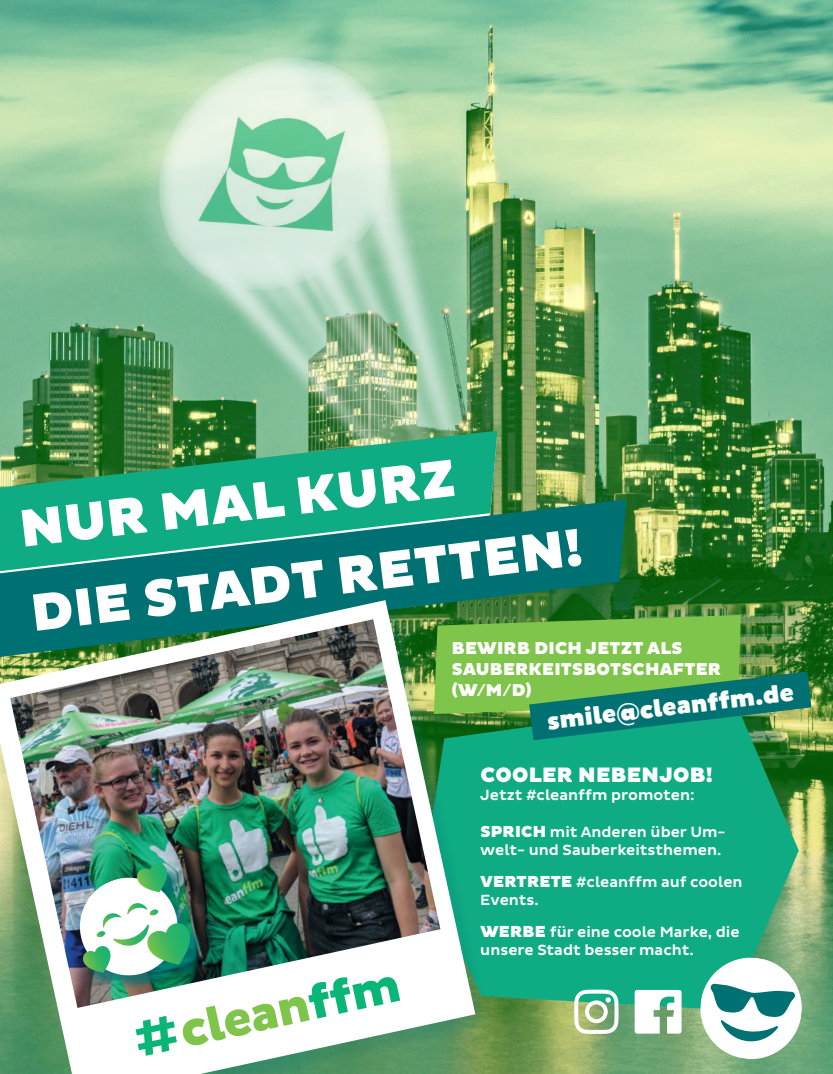
<style>
.page{position:relative;width:833px;height:1074px;background:#fff}
.page>*{position:absolute;margin:0;border:0;box-sizing:border-box;transform-origin:0 0}
.t1{font:900 53.5px/84.5px "Pluto Sans";color:#fff}
.t2{font:900 24.5px "Pluto Sans";color:#fff}
.t3{font:900 21.25px "Pluto Sans";letter-spacing:.015em;color:#fff}
.t4{font:900 17.5px/21px "Pluto Sans";letter-spacing:.015em;color:#fff}
.t5{font:500 15px/18px "Pluto Sans";color:#fff}
.s1{font-weight:900;font-size:16.25px}
</style>
<div class="page">
<img style="left:0;top:0;width:833px;height:1074px">
<img style="left:41px;top:0;width:485px;height:431px">
<img style="left:116px;top:51px;width:420px;height:448px">
<svg style="left:0;top:431px;width:497px;height:68px;background:#2a9d6b"></svg>
<svg style="left:0;top:499px;width:626px;height:116px;background:#0d8675"></svg>
<div style="left:492px;top:740px;width:306px;height:270px;background:#0fac83"></div>
<svg style="left:492px;top:615px;width:319px;height:125px;background:#4fa257"></svg>
<div style="left:0;top:603px;width:492px;height:471px;background:#007173;opacity:.2"></div>
<svg style="left:0;top:600px;width:475px;height:474px"></svg>
<svg style="left:319px;top:609px;width:82px;height:10px"></svg>
<img style="left:10px;top:619px;width:430px;height:389px">
<img style="left:73px;top:863px;width:327px;height:192px">
<svg style="left:697px;top:955px;width:107px;height:106px"></svg>
<svg style="left:491px;top:978px;width:55px;height:55px;background:#409657"></svg>
<svg style="left:634px;top:990px;width:47px;height:43px"></svg>
<svg style="left:574px;top:989px;width:44px;height:45px"></svg>
<h1 class="t1" style="left:15px;top:490px;width:557px;rotate:-7deg">NUR MAL KURZ<br>DIE STADT RETTEN!</h1>
<p class="t4" style="left:452px;top:638px;width:271px">BEWIRB DICH JETZT ALS<br>SAUBERKEITSBOTSCHAFTER (W/M/D)</p>
<h2 class="t2" style="left:545px;top:708px;width:250px;rotate:-7deg">smile@cleanffm.de</h2>
<h3 class="t3" style="left:480px;top:762px;width:234px">COOLER NEBENJOB!</h3>
<p class="t5" style="left:480px;top:786px;width:216px">Jetzt #cleanffm promoten:</p>
<p class="t5" style="left:480px;top:823px;width:247px"><span class="s1">SPRICH</span> mit Anderen über Um&shy;welt- und Sauberkeitsthemen.</p>
<p class="t5" style="left:480px;top:873px;width:264px"><span class="s1">VERTRETE</span> #cleanffm auf coolen<br>Events.</p>
<p class="t5" style="left:480px;top:923px;width:261px"><span class="s1">WERBE</span> für eine coole Marke, die unsere Stadt besser macht.</p>
</div>
